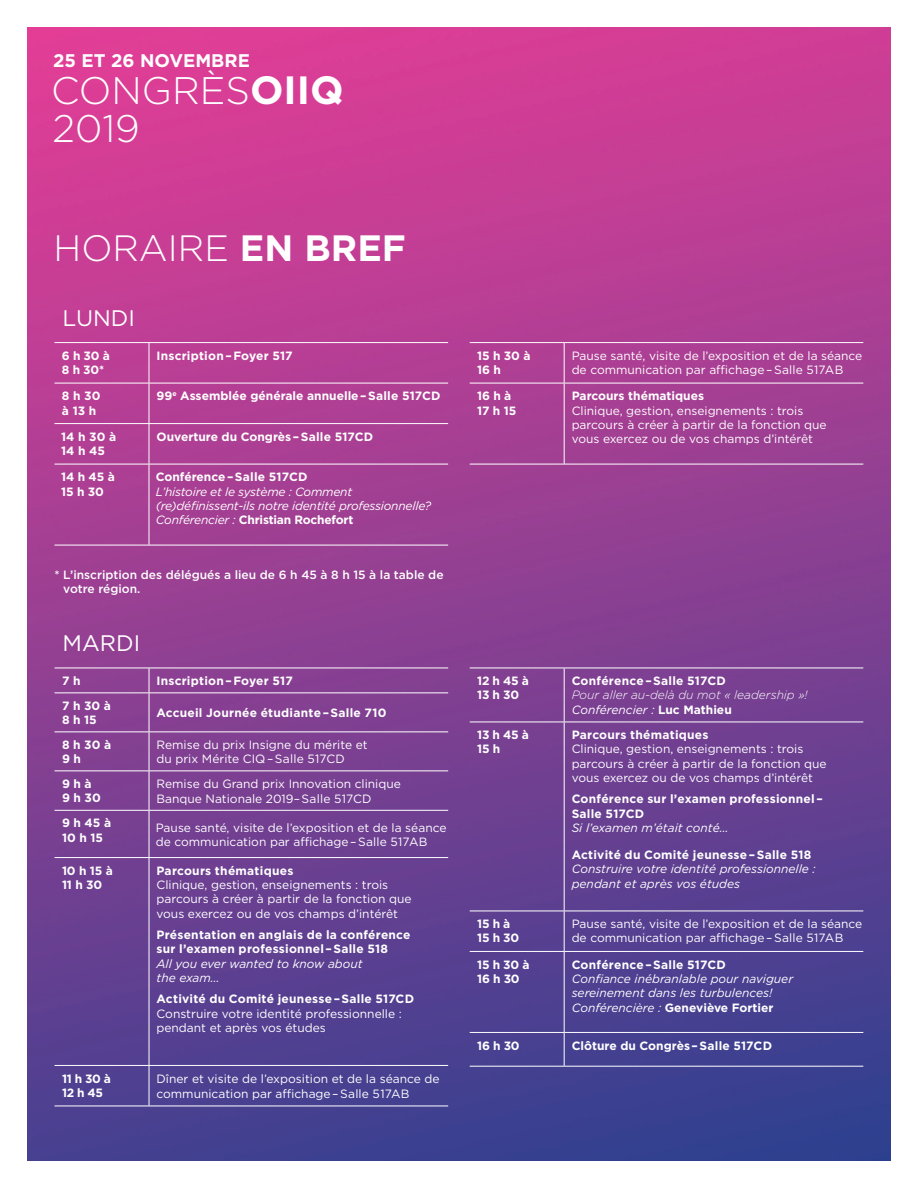
<style>
.page{position:relative;width:918px;height:1188px;background:#fff}
.page>*{position:absolute;margin:0;border:0;box-sizing:border-box;transform-origin:0 0}
.t1{font:300 38.4px/38px "Gotham";color:#fff}
.t2{font:300 36.6px "Gotham";color:#fff}
.t3{font:22.5px "Gotham";color:#fff}
.t4{font:700 18.3px "Gotham";color:#fff}
.t5{font:12px/14.4px "Gotham";color:#fff}
.t6{font:700 12px/14.4px "Gotham";letter-spacing:.015em;color:#fff}
.t7{font:italic 12px/14.4px "Gotham";color:#fff}
.t8{font:italic 12px/14.4px "Gotham";letter-spacing:-.02em;color:#fff}
.t9{font:500 12px/14.4px "Gotham";color:#fff}
.t10{font:italic 300 12px/14.4px "Gotham";color:#fff}
.s1{font-weight:700;font-size:39.45px}
.s2{font-weight:700}
.s3{font-weight:700;font-style:normal}
.s4{font-weight:400}
</style>
<div class="page">
<img style="left:27px;top:27px;width:864px;height:1134px">
<hr style="left:149px;top:343px;width:1px;height:40px;background:#fff">
<hr style="left:149px;top:383px;width:1px;height:40px;background:#fff">
<hr style="left:149px;top:424px;width:1px;height:40px;background:#fff">
<hr style="left:54px;top:464px;width:95px;height:1px;background:#fff">
<hr style="left:149px;top:464px;width:299px;height:1px;background:#fff">
<hr style="left:149px;top:464px;width:1px;height:81px;background:#fff">
<hr style="left:54px;top:342px;width:95px;height:1px;background:#fff">
<hr style="left:149px;top:342px;width:299px;height:1px;background:#fff">
<hr style="left:54px;top:383px;width:95px;height:1px;background:#fff">
<hr style="left:149px;top:383px;width:299px;height:1px;background:#fff">
<hr style="left:54px;top:545px;width:95px;height:1px;background:#fff">
<hr style="left:149px;top:545px;width:299px;height:1px;background:#fff">
<hr style="left:54px;top:423px;width:95px;height:1px;background:#fff">
<hr style="left:149px;top:423px;width:299px;height:1px;background:#fff">
<hr style="left:470px;top:342px;width:94px;height:1px;background:#fff">
<hr style="left:470px;top:383px;width:94px;height:1px;background:#fff">
<hr style="left:470px;top:464px;width:94px;height:1px;background:#fff">
<hr style="left:564px;top:343px;width:1px;height:40px;background:#fff">
<hr style="left:564px;top:383px;width:1px;height:81px;background:#fff">
<hr style="left:564px;top:342px;width:299px;height:1px;background:#fff">
<hr style="left:564px;top:383px;width:299px;height:1px;background:#fff">
<hr style="left:564px;top:464px;width:299px;height:1px;background:#fff">
<hr style="left:149px;top:668px;width:299px;height:1px;background:#fff">
<hr style="left:55px;top:668px;width:94px;height:1px;background:#fff">
<svg style="left:149px;top:668px;width:1px;height:24px"></svg>
<hr style="left:55px;top:692px;width:94px;height:1px;background:#fff">
<hr style="left:149px;top:693px;width:1px;height:38px;background:#fff">
<hr style="left:149px;top:692px;width:299px;height:1px;background:#fff">
<hr style="left:55px;top:731px;width:94px;height:1px;background:#fff">
<hr style="left:149px;top:732px;width:1px;height:38px;background:#fff">
<hr style="left:149px;top:731px;width:299px;height:1px;background:#fff">
<hr style="left:55px;top:770px;width:94px;height:1px;background:#fff">
<hr style="left:149px;top:771px;width:1px;height:39px;background:#fff">
<hr style="left:149px;top:770px;width:299px;height:1px;background:#fff">
<hr style="left:55px;top:810px;width:94px;height:1px;background:#fff">
<hr style="left:149px;top:811px;width:1px;height:46px;background:#fff">
<hr style="left:149px;top:810px;width:299px;height:1px;background:#fff">
<hr style="left:55px;top:857px;width:94px;height:1px;background:#fff">
<hr style="left:149px;top:858px;width:1px;height:207px;background:#fff">
<hr style="left:149px;top:857px;width:299px;height:1px;background:#fff">
<hr style="left:55px;top:1065px;width:94px;height:1px;background:#fff">
<hr style="left:149px;top:1066px;width:1px;height:40px;background:#fff">
<hr style="left:149px;top:1065px;width:299px;height:1px;background:#fff">
<hr style="left:55px;top:1106px;width:94px;height:1px;background:#fff">
<hr style="left:149px;top:1106px;width:299px;height:1px;background:#fff">
<hr style="left:564px;top:722px;width:1px;height:189px;background:#fff">
<hr style="left:470px;top:911px;width:94px;height:1px;background:#fff">
<hr style="left:564px;top:911px;width:1px;height:40px;background:#fff">
<hr style="left:564px;top:911px;width:299px;height:1px;background:#fff">
<hr style="left:470px;top:951px;width:94px;height:1px;background:#fff">
<hr style="left:564px;top:952px;width:1px;height:80px;background:#fff">
<hr style="left:564px;top:951px;width:299px;height:1px;background:#fff">
<hr style="left:470px;top:1032px;width:94px;height:1px;background:#fff">
<hr style="left:564px;top:1033px;width:1px;height:33px;background:#fff">
<hr style="left:564px;top:1032px;width:299px;height:1px;background:#fff">
<hr style="left:470px;top:1066px;width:94px;height:1px;background:#fff">
<hr style="left:564px;top:1066px;width:299px;height:1px;background:#fff">
<hr style="left:564px;top:668px;width:299px;height:1px;background:#fff">
<hr style="left:564px;top:722px;width:299px;height:1px;background:#fff">
<hr style="left:470px;top:668px;width:94px;height:1px;background:#fff">
<hr style="left:564px;top:668px;width:1px;height:54px;background:#fff">
<hr style="left:470px;top:722px;width:94px;height:1px;background:#fff">
<h3 class="t4" style="left:53px;top:48px;width:198px">25 ET 26 NOVEMBRE</h3>
<h1 class="t1" style="left:51px;top:71px;width:294px">CONGRÈS<span class="s1">OIIQ<br></span>2019</h1>
<h2 class="t2" style="left:54px;top:224px;width:354px">HORAIRE <span class="s2">EN BREF</span></h2>
<h3 class="t3" style="left:63px;top:303px;width:74px">LUNDI</h3>
<p class="t6" style="left:62px;top:348px;width:49px">6 h 30 à<br>8 h 30*</p>
<p class="t6" style="left:156px;top:348px;width:138px">Inscription – Foyer 517</p>
<p class="t6" style="left:62px;top:389px;width:40px">8 h 30 à 13 h</p>
<p class="t6" style="left:156px;top:389px;width:286px">99<sup>e</sup> Assemblée générale annuelle – Salle 517CD</p>
<p class="t6" style="left:61px;top:429px;width:56px">14 h 30 à<br>14 h 45</p>
<p class="t6" style="left:156px;top:429px;width:218px">Ouverture du Congrès – Salle 517CD</p>
<p class="t6" style="left:61px;top:470px;width:55px">14 h 45 à<br>15 h 30</p>
<p class="t6" style="left:156px;top:470px;width:153px">Conférence – Salle 517CD</p>
<p class="t8" style="left:156px;top:484px;width:277px">L’histoire et le système : Comment (re)définissent-ils notre identité professionnelle?<br>Conférencier : <span class="s3">Christian Rochefort</span></p>
<p class="t9" style="left:63px;top:567px;width:382px;text-indent:-9px">* L’inscription des délégués a lieu de 6 h 45 à 8 h 15 à la table de votre région.</p>
<h3 class="t3" style="left:63px;top:629px;width:79px">MARDI</h3>
<p class="t6" style="left:62px;top:674px;width:20px">7 h</p>
<p class="t6" style="left:157px;top:674px;width:138px">Inscription – Foyer 517</p>
<p class="t6" style="left:62px;top:698px;width:51px">7 h 30 à<br>8 h 15</p>
<p class="t6" style="left:157px;top:706px;width:231px">Accueil Journée étudiante – Salle 710</p>
<p class="t6" style="left:62px;top:737px;width:51px">8 h 30 à<br>9 h</p>
<p class="t5" style="left:157px;top:737px;width:213px">Remise du prix Insigne du mérite et du prix Mérite CIQ– Salle 517CD</p>
<p class="t6" style="left:62px;top:776px;width:40px">9 h à<br>9 h 30</p>
<p class="t5" style="left:157px;top:776px;width:246px">Remise du Grand prix Innovation clinique<br>Banque Nationale 2019– Salle 517CD</p>
<p class="t6" style="left:62px;top:816px;width:51px">9 h 45 à<br>10 h 15</p>
<p class="t5" style="left:156px;top:820px;width:292px">Pause santé, visite de l’exposition et de la séance de communication par affichage– Salle 517AB</p>
<p class="t6" style="left:62px;top:863px;width:52px">10 h 15 à<br>11 h 30</p>
<p class="t6" style="left:157px;top:863px;width:138px">Parcours thématiques</p>
<p class="t5" style="left:157px;top:877px;width:257px">Clinique, gestion, enseignements : trois parcours à créer à partir de la fonction que vous exercez ou de vos champs d’intérêt</p>
<p class="t6" style="left:157px;top:927px;width:256px">Présentation en anglais de la conférence sur l’examen professionnel – Salle 518</p>
<p class="t7" style="left:157px;top:956px;width:208px">All you ever wanted to know about the exam…</p>
<p class="t6" style="left:157px;top:992px;width:259px">Activité du Comité jeunesse – Salle 517CD</p>
<p class="t5" style="left:157px;top:1006px;width:247px">Construire votre identité professionnelle : pendant et après vos études</p>
<p class="t6" style="left:62px;top:1071px;width:50px">11 h 30 à<br>12 h 45</p>
<p class="t5" style="left:157px;top:1072px;width:285px">Dîner et visite de l’exposition et de la séance de communication par affichage– Salle 517AB</p>
<p class="t6" style="left:477px;top:348px;width:55px">15 h 30 à<br>16 h</p>
<p class="t5" style="left:572px;top:348px;width:292px">Pause santé, visite de l’exposition et de la séance de communication par affichage– Salle 517AB</p>
<p class="t6" style="left:477px;top:389px;width:41px">16 h à<br>17 h 15</p>
<p class="t6" style="left:572px;top:389px;width:134px">Parcours thématiques</p>
<p class="t5" style="left:572px;top:403px;width:257px">Clinique, gestion, enseignements : trois parcours à créer à partir de la fonction que vous exercez ou de vos champs d’intérêt</p>
<p class="t6" style="left:477px;top:674px;width:53px">12 h 45 à<br>13 h 30</p>
<p class="t6" style="left:572px;top:674px;width:156px">Conférence – Salle 517CD</p>
<p class="t10" style="left:572px;top:688px;width:237px">Pour aller au-delà du mot « leadership »!<br><span class="s4">Conférencier :</span> <span class="s3">Luc Mathieu</span></p>
<p class="t6" style="left:477px;top:728px;width:53px">13 h 45 à<br>15 h</p>
<p class="t6" style="left:572px;top:728px;width:138px">Parcours thématiques</p>
<p class="t5" style="left:572px;top:742px;width:257px">Clinique, gestion, enseignements : trois parcours à créer à partir de la fonction que vous exercez ou de vos champs d’intérêt</p>
<p class="t6" style="left:572px;top:792px;width:253px">Conférence sur l’examen professionnel –<br>Salle 517CD</p>
<p class="t7" style="left:572px;top:821px;width:158px">Si l’examen m’était conté…</p>
<p class="t6" style="left:572px;top:847px;width:241px">Activité du Comité jeunesse – Salle 518</p>
<p class="t7" style="left:572px;top:862px;width:246px">Construire votre identité professionnelle : pendant et après vos études</p>
<p class="t6" style="left:477px;top:917px;width:44px">15 h à<br>15 h 30</p>
<p class="t5" style="left:572px;top:916px;width:292px">Pause santé, visite de l’exposition et de la séance de communication par affichage– Salle 517AB</p>
<p class="t6" style="left:477px;top:957px;width:54px">15 h 30 à<br>16 h 30</p>
<p class="t6" style="left:572px;top:957px;width:156px">Conférence – Salle 517CD</p>
<p class="t7" style="left:572px;top:972px;width:223px">Confiance inébranlable pour naviguer sereinement dans les turbulences!<br>Conférencière : <span class="s3">Geneviève Fortier</span></p>
<p class="t6" style="left:477px;top:1038px;width:44px">16 h 30</p>
<p class="t6" style="left:572px;top:1038px;width:202px">Clôture du Congrès – Salle 517CD</p>
</div>
